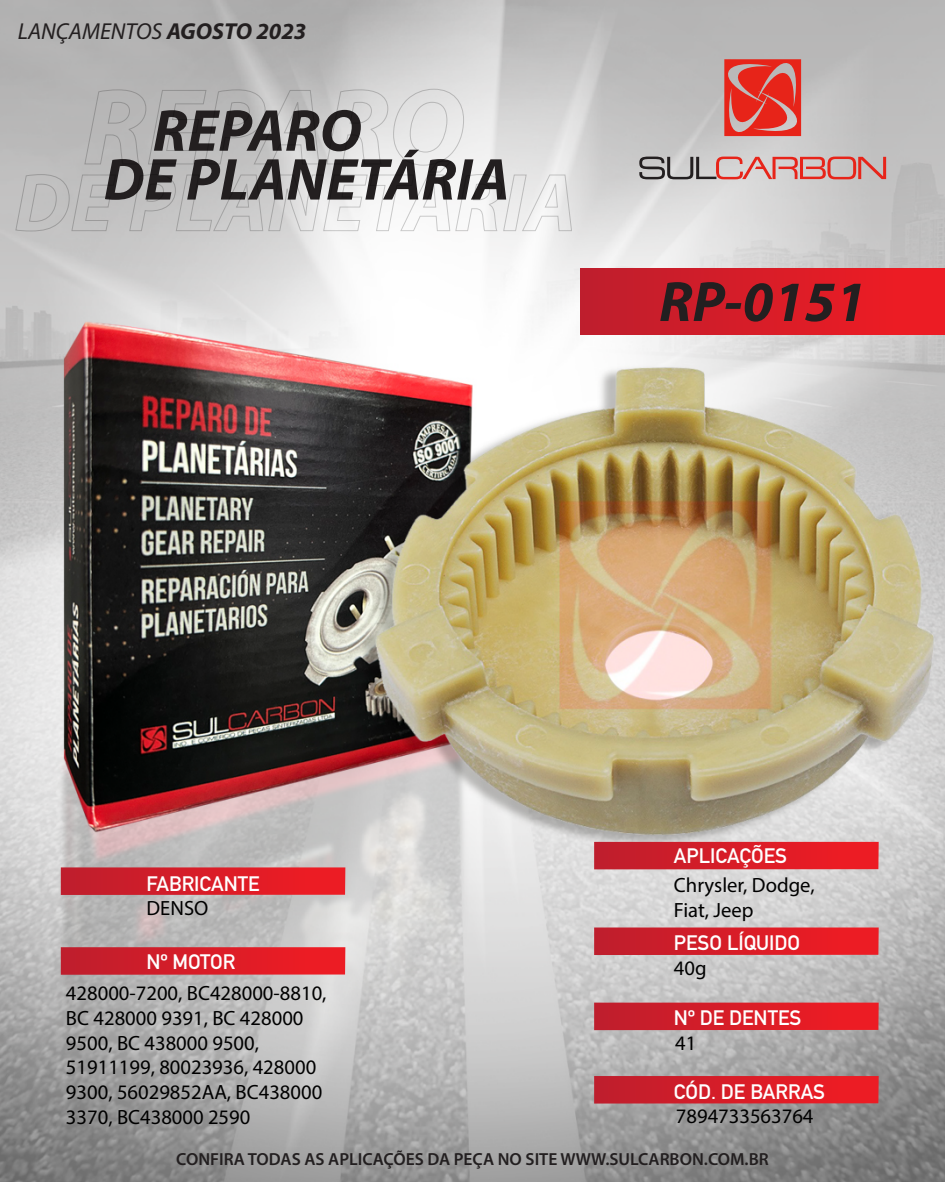
<style>
.page{position:relative;width:945px;height:1182px;background:#fff}
.page>*{position:absolute;margin:0;border:0;box-sizing:border-box;transform-origin:0 0}
.t1{font:italic 700 59.59px/48.8px "Myriad Pro";color:#231f20}
.t2{font:italic 700 57.23px "Myriad Pro";color:#231f20}
.t3{font:italic 23.19px "Myriad Pro";color:#231f20}
.t4{font:20.65px/24.8px "Myriad Pro";color:#000}
.t5{font:20.65px "DIN Mittelschrift Alternate";color:#fff}
.t6{font:600 17.5px "Myriad Pro";color:#231f20}
.s1{font-weight:700}
</style>
<div class="page">
<img style="left:0;top:0;width:945px;height:1181px">
<svg style="left:61px;top:867px;width:284px;height:27px;background:#d71f2a"></svg>
<svg style="left:594px;top:927px;width:285px;height:27px;background:#d7202b"></svg>
<svg style="left:594px;top:1075px;width:285px;height:28px;background:#d5222c"></svg>
<svg style="left:594px;top:841px;width:285px;height:28px;background:#d7232d"></svg>
<svg style="left:61px;top:947px;width:284px;height:27px;background:#d71e29"></svg>
<svg style="left:594px;top:1002px;width:285px;height:27px;background:#d7202b"></svg>
<svg style="left:714px;top:49px;width:97px;height:97px;background:#d3746f"></svg>
<svg style="left:639px;top:156px;width:247px;height:23px;background:#c49896"></svg>
<svg style="left:15px;top:88px;width:558px;height:144px;background:#d0d0d0"></svg>
<div style="left:581px;top:268px;width:364px;height:66px;background:linear-gradient(to right,#bf1e2d,#f11c23)"></div>
<p class="t3" style="left:18px;top:17px;width:290px">LANÇAMENTOS <span class="s1">AGOSTO 2023</span></p>
<h1 class="t1" style="left:104px;top:104px;width:407px;text-indent:49px">REPARO<br>DE PLANETÁRIA</h1>
<h2 class="t2" style="left:659px;top:264px;width:209px">RP-0151</h2>
<p class="t5" style="left:147px;top:871px;width:115px">FABRICANTE</p>
<p class="t4" style="left:147px;top:895px;width:63px">DENSO</p>
<p class="t5" style="left:147px;top:949px;width:90px">Nº MOTOR</p>
<p class="t4" style="left:66px;top:980px;width:262px">428000-7200, BC428000-8810,<br>BC 428000 9391, BC 428000<br>9500, BC 438000 9500,<br>51911199, 80023936, 428000<br>9300, 56029852AA, BC438000<br>3370, BC438000 2590</p>
<p class="t5" style="left:674px;top:843px;width:115px">APLICAÇÕES</p>
<p class="t4" style="left:674px;top:872px;width:142px">Chrysler, Dodge,<br>Fiat, Jeep</p>
<p class="t5" style="left:674px;top:930px;width:128px">PESO LÍQUIDO</p>
<p class="t4" style="left:674px;top:954px;width:34px">40g</p>
<p class="t5" style="left:674px;top:1005px;width:129px">Nº DE DENTES</p>
<p class="t4" style="left:675px;top:1029px;width:23px">41</p>
<p class="t5" style="left:674px;top:1078px;width:153px">CÓD. DE BARRAS</p>
<p class="t4" style="left:676px;top:1103px;width:139px">7894733563764</p>
<p class="t6" style="left:176px;top:1147px;width:594px">CONFIRA TODAS AS APLICAÇÕES DA PEÇA NO SITE WWW.SULCARBON.COM.BR</p>
</div>
